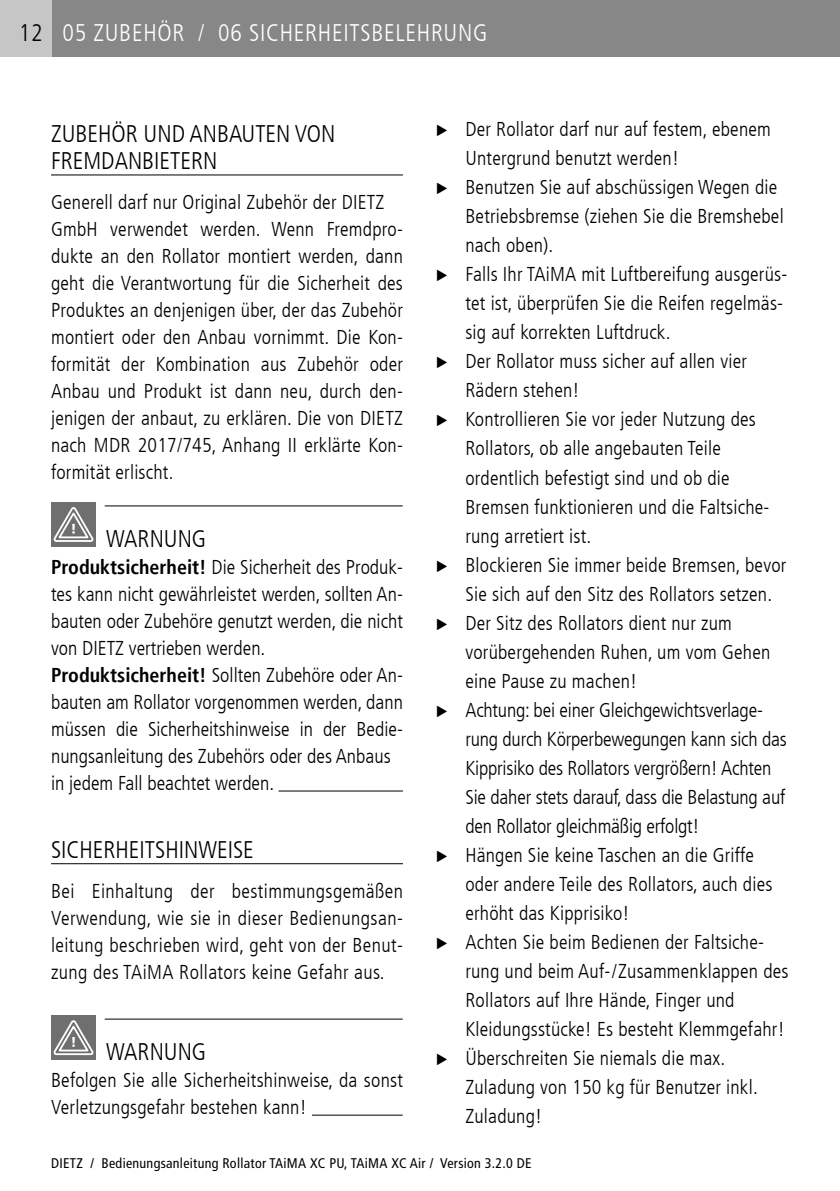
<style>
.page{position:relative;width:840px;height:1191px;background:#fff}
.page>*{position:absolute;margin:0;border:0;box-sizing:border-box;transform-origin:0 0}
.t1{font:300 condensed 24px/27px "Frutiger LT";color:#000}
.t2{font:300 condensed 24px "Frutiger LT";letter-spacing:.03em;color:#fff}
.t3{font:300 condensed 20px/27px "Frutiger LT";letter-spacing:.01em;color:#000}
.t4{font:300 condensed 20px "Frutiger LT";letter-spacing:-.01em;color:#000}
.t5{font:condensed 14px "Frutiger LT";letter-spacing:.02em;color:#000}
.s1{font-weight:700}
.s2{font-family:"Icons South St";font-weight:400;font-stretch:normal;font-size:10px}
</style>
<div class="page">
<div style="left:0;top:0;width:839px;height:57px;background:#878787"></div>
<hr style="left:839px;top:0;width:1px;height:57px;background:#878787">
<div style="left:0;top:0;width:51px;height:57px;background:#c6c6c6"></div>
<hr style="left:51px;top:174px;width:352px;height:1px;background:#000">
<hr style="left:105px;top:505px;width:297px;height:1px;background:#000">
<hr style="left:278px;top:790px;width:125px;height:1px;background:#000">
<div style="left:51px;top:502px;width:45px;height:45px;background:#706f6f"></div>
<svg style="left:53px;top:507px;width:41px;height:35px"></svg>
<hr style="left:51px;top:863px;width:352px;height:1px;background:#000">
<hr style="left:105px;top:1018px;width:297px;height:1px;background:#000">
<hr style="left:312px;top:1114px;width:90px;height:1px;background:#000">
<div style="left:51px;top:1015px;width:45px;height:45px;background:#706f6f"></div>
<svg style="left:53px;top:1020px;width:41px;height:36px"></svg>
<p class="t1" style="left:19px;top:19px;width:25px">12</p>
<p class="t2" style="left:62px;top:19px;width:426px">05 ZUBEHÖR / 06 SICHERHEITSBELEHRUNG</p>
<p class="t1" style="left:51px;top:120px;width:286px">ZUBEHÖR UND ANBAUTEN VON<br>FREMDANBIETERN</p>
<p class="t3" style="left:51px;top:189px;width:353px">Generell darf nur Original Zubehör der DIETZ GmbH verwendet werden. Wenn Fremdpro&shy;dukte an den Rollator montiert werden, dann geht die Verantwortung für die Sicherheit des Produktes an denjenigen über, der das Zubehör montiert oder den Anbau vornimmt. Die Kon&shy;formität der Kombination aus Zubehör oder Anbau und Produkt ist dann neu, durch den&shy;jenigen der anbaut, zu erklären. Die von DIETZ nach MDR 2017/745, Anhang II erklärte Kon&shy;formität erlischt.</p>
<p class="t1" style="left:106px;top:525px;width:102px">WARNUNG</p>
<p class="t3" style="left:51px;top:554px;width:353px"><span class="s1">Produktsicherheit!</span> Die Sicherheit des Produk&shy;tes kann nicht gewährleistet werden, sollten An&shy;bauten oder Zubehöre genutzt werden, die nicht von DIETZ vertrieben werden.<br><span class="s1">Produktsicherheit!</span> Sollten Zubehöre oder An&shy;bauten am Rollator vorgenommen werden, dann müssen die Sicherheitshinweise in der Bedie&shy;nungsanleitung des Zubehörs oder des Anbaus in jedem Fall beachtet werden.</p>
<p class="t1" style="left:51px;top:836px;width:204px">SICHERHEITSHINWEISE</p>
<p class="t3" style="left:51px;top:878px;width:353px;text-align:justify">Bei Einhaltung der bestimmungsgemäßen Verwendung, wie sie in dieser Bedienungsan&shy;leitung beschrieben wird, geht von der Benut&shy;zung des TAiMA Rollators keine Gefahr aus.</p>
<p class="t1" style="left:106px;top:1038px;width:102px">WARNUNG</p>
<p class="t3" style="left:51px;top:1067px;width:353px">Befolgen Sie alle Sicherheitshinweise, da sonst<br>Verletzungsgefahr bestehen kann!</p>
<p class="t3" style="left:437px;top:116px;width:335px"><span class="s2">C</span> Der Rollator darf nur auf festem, ebenem</p>
<p class="t3" style="left:465px;top:145px;width:215px">Untergrund benutzt werden!</p>
<p class="t3" style="left:437px;top:174px;width:341px"><span class="s2">C</span> Benutzen Sie auf abschüssigen Wegen die</p>
<p class="t3" style="left:465px;top:203px;width:320px">Betriebsbremse (ziehen Sie die Bremshebel</p>
<p class="t3" style="left:465px;top:232px;width:89px">nach oben).</p>
<p class="t3" style="left:437px;top:261px;width:351px"><span class="s2">C</span> Falls Ihr TAiMA mit Luftbereifung ausgerüs-</p>
<p class="t3" style="left:465px;top:290px;width:319px">tet ist, überprüfen Sie die Reifen regelmäs-</p>
<p class="t3" style="left:465px;top:319px;width:206px">sig auf korrekten Luftdruck.</p>
<p class="t3" style="left:437px;top:348px;width:311px"><span class="s2">C</span> Der Rollator muss sicher auf allen vier</p>
<p class="t3" style="left:465px;top:377px;width:116px">Rädern stehen!</p>
<p class="t3" style="left:437px;top:406px;width:320px"><span class="s2">C</span> Kontrollieren Sie vor jeder Nutzung des</p>
<p class="t3" style="left:465px;top:435px;width:257px">Rollators, ob alle angebauten Teile</p>
<p class="t3" style="left:465px;top:464px;width:266px">ordentlich befestigt sind und ob die</p>
<p class="t3" style="left:465px;top:493px;width:305px">Bremsen funktionieren und die Faltsiche-</p>
<p class="t3" style="left:465px;top:522px;width:127px">rung arretiert ist.</p>
<p class="t3" style="left:437px;top:551px;width:351px"><span class="s2">C</span> Blockieren Sie immer beide Bremsen, bevor</p>
<p class="t3" style="left:465px;top:580px;width:308px">Sie sich auf den Sitz des Rollators setzen.</p>
<p class="t3" style="left:437px;top:609px;width:296px"><span class="s2">C</span> Der Sitz des Rollators dient nur zum</p>
<p class="t3" style="left:465px;top:638px;width:306px">vorübergehenden Ruhen, um vom Gehen</p>
<p class="t3" style="left:465px;top:667px;width:173px">eine Pause zu machen!</p>
<p class="t4" style="left:437px;top:698px;width:327px"><span class="s2">C</span> Achtung: bei einer Gleichgewichtsverlage-</p>
<p class="t4" style="left:465px;top:727px;width:323px">rung durch Körperbewegungen kann sich das</p>
<p class="t4" style="left:465px;top:756px;width:307px">Kipprisiko des Rollators vergrößern! Achten</p>
<p class="t4" style="left:465px;top:785px;width:321px">Sie daher stets darauf, dass die Belastung auf</p>
<p class="t4" style="left:465px;top:814px;width:236px">den Rollator gleichmäßig erfolgt!</p>
<p class="t3" style="left:437px;top:841px;width:318px"><span class="s2">C</span> Hängen Sie keine Taschen an die Griffe</p>
<p class="t3" style="left:465px;top:870px;width:308px">oder andere Teile des Rollators, auch dies</p>
<p class="t3" style="left:465px;top:899px;width:166px">erhöht das Kipprisiko!</p>
<p class="t3" style="left:437px;top:928px;width:328px"><span class="s2">C</span> Achten Sie beim Bedienen der Faltsiche-</p>
<p class="t3" style="left:465px;top:957px;width:324px">rung und beim Auf-/Zusammenklappen des</p>
<p class="t3" style="left:465px;top:986px;width:270px">Rollators auf Ihre Hände, Finger und</p>
<p class="t3" style="left:465px;top:1015px;width:320px">Kleidungsstücke! Es besteht Klemmgefahr!</p>
<p class="t3" style="left:437px;top:1044px;width:289px"><span class="s2">C</span> Überschreiten Sie niemals die max.</p>
<p class="t3" style="left:465px;top:1073px;width:294px">Zuladung von 150 kg für Benutzer inkl.</p>
<p class="t3" style="left:465px;top:1102px;width:78px">Zuladung!</p>
<p class="t5" style="left:51px;top:1155px;width:482px">DIETZ / Bedienungsanleitung Rollator TAiMA XC PU, TAiMA XC Air / Version 3.2.0 DE</p>
</div>
